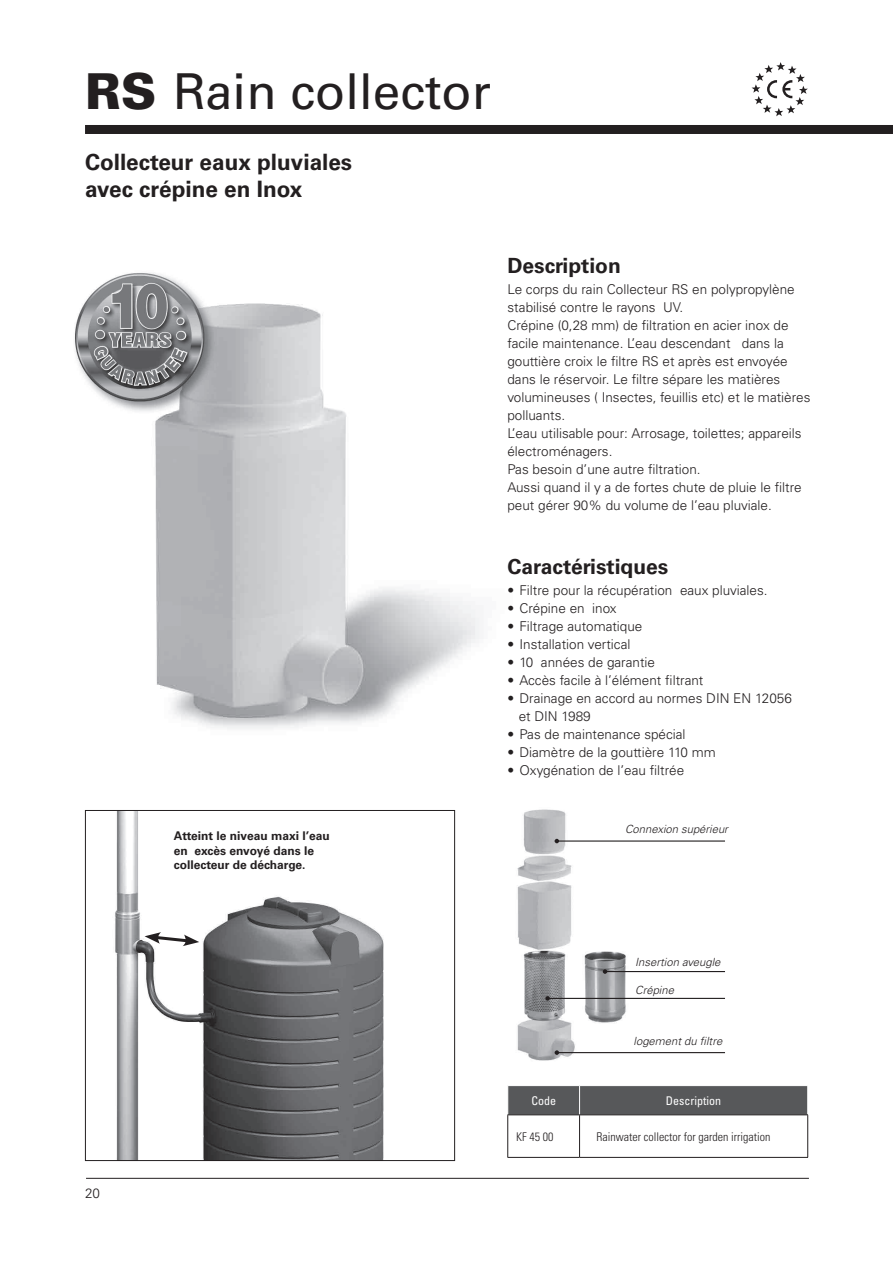
<style>
.page{position:relative;width:893px;height:1263px;background:#fff}
.page>*{position:absolute;margin:0;border:0;box-sizing:border-box;transform-origin:0 0}
.t1{font:49.5px "Univers";color:#231f20}
.t2{font:700 22.5px/27px "Univers";color:#231f20}
.t3{font:700 21px "Univers";color:#231f20}
.t4{font:300 13.5px/18px "Univers";color:#231f20}
.t5{font:700 12px/14.4px "Univers";color:#231f20}
.t6{font:300 condensed 12px "Univers";color:#231f20}
.t7{font:condensed 12px "Univers";color:#fff}
.t8{font:italic 300 11.25px "Univers";color:#231f20}
.s1{font-weight:900}
</style>
<div class="page">
<img style="left:155px;top:303px;width:325px;height:426px">
<hr style="left:86px;top:1178px;width:723px;height:1px;background:#231f20">
<svg style="left:507px;top:1085px;width:301px;height:72px"></svg>
<hr style="left:807px;top:1115px;width:1px;height:42px;background:#231f20">
<hr style="left:507px;top:1114px;width:73px;height:1px;background:#231f20">
<hr style="left:507px;top:1115px;width:1px;height:42px;background:#231f20">
<hr style="left:580px;top:1114px;width:228px;height:1px;background:#231f20">
<hr style="left:579px;top:1115px;width:1px;height:42px;background:#231f20">
<hr style="left:507px;top:1157px;width:73px;height:1px;background:#231f20">
<hr style="left:580px;top:1157px;width:228px;height:1px;background:#231f20">
<img style="left:517px;top:809px;width:123px;height:252px">
<hr style="left:557px;top:840px;width:168px;height:2px;background:#231f20">
<svg style="left:555px;top:839px;width:4px;height:4px"></svg>
<hr style="left:605px;top:971px;width:120px;height:1px;background:#231f20">
<svg style="left:603px;top:969px;width:4px;height:5px"></svg>
<hr style="left:548px;top:998px;width:177px;height:1px;background:#231f20">
<svg style="left:545px;top:996px;width:5px;height:5px"></svg>
<hr style="left:557px;top:1052px;width:168px;height:1px;background:#231f20">
<svg style="left:555px;top:1050px;width:4px;height:5px"></svg>
<img style="left:115px;top:812px;width:269px;height:347px">
<div style="left:85px;top:810px;width:370px;height:351px;border:1px solid #231f20"></div>
<svg style="left:145px;top:932px;width:54px;height:14px"></svg>
<img style="left:74px;top:273px;width:142px;height:140px">
<svg style="left:752px;top:62px;width:56px;height:54px"></svg>
<div style="left:85px;top:125px;width:808px;height:9px;background:#231f20"></div>
<h1 class="t1" style="left:85px;top:62px;width:408px"><span class="s1">RS</span> Rain collector</h1>
<h2 class="t2" style="left:85px;top:149px;width:269px">Collecteur eaux pluviales avec crépine en Inox</h2>
<p class="t5" style="left:174px;top:829px;width:157px">Atteint le niveau maxi l’eau en excès envoyé dans le collecteur de décharge.</p>
<h3 class="t3" style="left:507px;top:254px;width:115px">Description</h3>
<p class="t4" style="left:507px;top:280px;width:305px">Le corps du rain Collecteur RS en polypropylène stabilisé contre le rayons UV.<br>Crépine (0,28 mm) de filtration en acier inox de facile maintenance. L’eau descendant dans la gouttière croix le filtre RS et après est envoyée dans le réservoir. Le filtre sépare les matières volumineuses ( Insectes, feuillis etc) et le matières polluants.<br>L’eau utilisable pour: Arrosage, toilettes; appareils électroménagers.<br>Pas besoin d’une autre filtration.<br>Aussi quand il y a de fortes chute de pluie le filtre peut gérer 90% du volume de l’eau pluviale.</p>
<h3 class="t3" style="left:507px;top:554px;width:162px">Caractéristiques</h3>
<p class="t4" style="left:507px;top:581px;width:262px">• Filtre pour la récupération eaux pluviales.</p>
<p class="t4" style="left:507px;top:599px;width:111px">• Crépine en inox</p>
<p class="t4" style="left:507px;top:617px;width:137px">• Filtrage automatique</p>
<p class="t4" style="left:507px;top:635px;width:124px">• Installation vertical</p>
<p class="t4" style="left:507px;top:653px;width:149px">• 10 années de garantie</p>
<p class="t4" style="left:507px;top:671px;width:197px">• Accès facile à l’élément filtrant</p>
<p class="t4" style="left:519px;top:689px;width:275px;text-indent:-11px">• Drainage en accord au normes DIN EN 12056 et DIN 1989</p>
<p class="t4" style="left:507px;top:725px;width:180px">• Pas de maintenance spécial</p>
<p class="t4" style="left:507px;top:743px;width:210px">• Diamètre de la gouttière 110 mm</p>
<p class="t4" style="left:507px;top:761px;width:178px">• Oxygénation de l’eau filtrée</p>
<p class="t8" style="left:625px;top:822px;width:104px">Connexion supérieur</p>
<p class="t4" style="left:85px;top:1184px;width:17px">20</p>
<p class="t8" style="left:635px;top:955px;width:87px">Insertion aveugle</p>
<p class="t8" style="left:635px;top:984px;width:40px">Crépine</p>
<p class="t8" style="left:634px;top:1035px;width:90px">logement du filtre</p>
<p class="t7" style="left:531px;top:1093px;width:26px">Code</p>
<p class="t7" style="left:666px;top:1093px;width:57px">Description</p>
<p class="t6" style="left:516px;top:1129px;width:39px">KF 45 00</p>
<p class="t6" style="left:597px;top:1129px;width:175px">Rainwater collector for garden irrigation</p>
</div>
